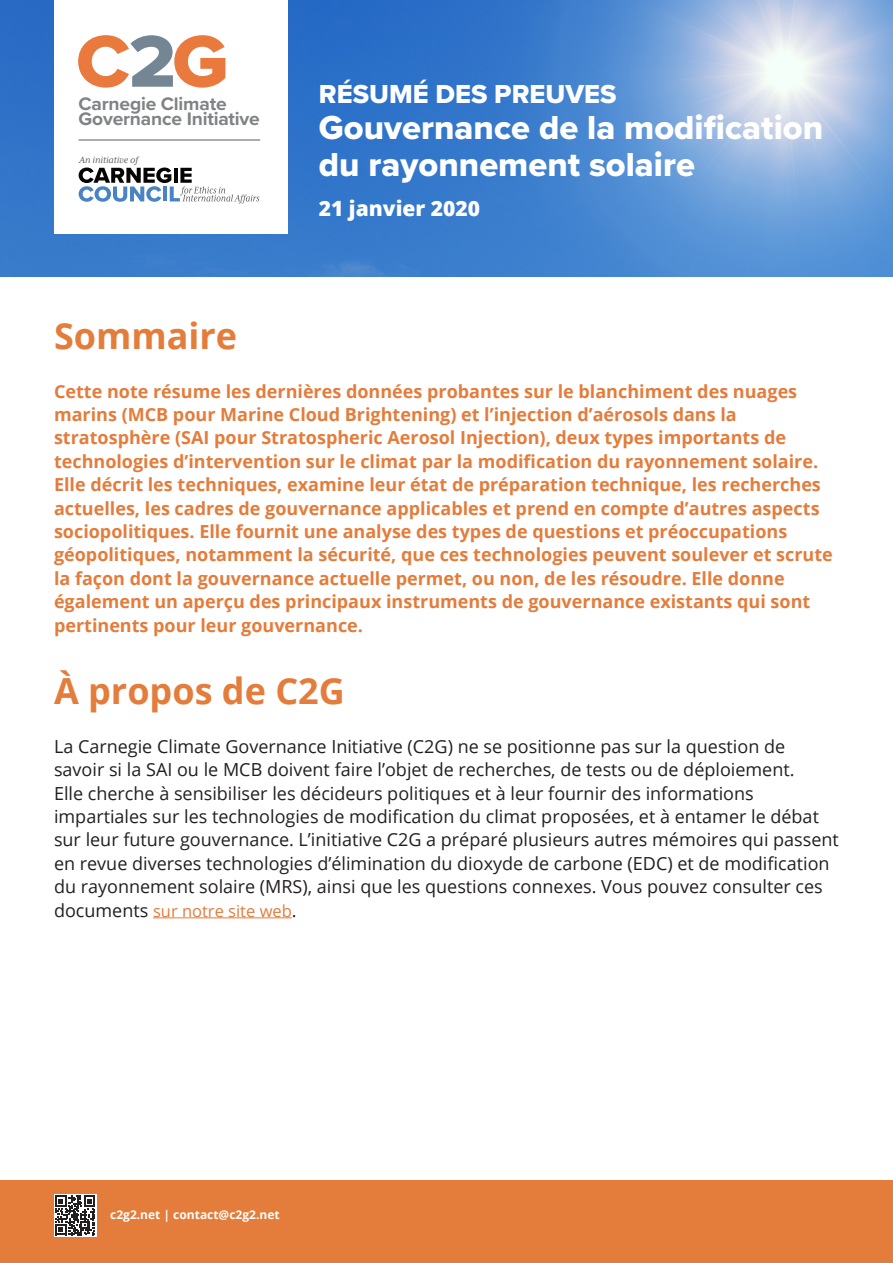
<style>
.page{position:relative;width:893px;height:1263px;background:#fff}
.page>*{position:absolute;margin:0;border:0;box-sizing:border-box;transform-origin:0 0}
.t1{font:700 36px "Open Sans";color:#e47c3b}
.t2{font:34.5px/37.5px "Proxima Nova Extrabld";color:#fff}
.t3{font:27px "Proxima Nova Extrabld";color:#fff}
.t4{font:800 21px "Open Sans";color:#fff}
.t5{font:700 18.75px/15.3px "Proxima Nova";letter-spacing:-.01em;color:#808385}
.t6{font:700 18px/23.4px "Open Sans";color:#e47c3b}
.t7{font:18px/23.4px "Open Sans";color:#231f20}
.t8{font:16.5px "Open Sans";color:#e47c3b}
.t9{font:700 12px "Open Sans";color:#fff}
.t10{font:italic 10.5px "Mrs Eaves XL Serif OT";color:#595a5c}
.s1{font-size:18px;color:#231f20}
</style>
<div class="page">
<img style="left:0;top:0;width:893px;height:276px">
<div style="left:54px;top:0;width:234px;height:233px;background:#fff"></div>
<svg style="left:78px;top:35px;width:147px;height:53px"></svg>
<svg style="left:79px;top:168px;width:180px;height:36px"></svg>
<hr style="left:79px;top:139px;width:181px;height:2px;background:#808385">
<hr style="left:153px;top:917px;width:139px;height:1px;background:#e47c3b">
<div style="left:0;top:1180px;width:893px;height:83px;background:#e47c3b"></div>
<div style="left:54px;top:1194px;width:42px;height:42px;background:#fff"></div>
<svg style="left:55px;top:1195px;width:40px;height:40px"></svg>
<p class="t5" style="left:79px;top:96px;width:183px">Carnegie Climate<br>Governance Initiative</p>
<p class="t10" style="left:79px;top:154px;width:61px">An initiative of</p>
<p class="t3" style="left:319px;top:74px;width:299px">RÉSUMÉ DES PREUVES</p>
<p class="t2" style="left:319px;top:108px;width:506px">Gouvernance de la modification du rayonnement solaire</p>
<p class="t4" style="left:319px;top:192px;width:163px">21 janvier 2020</p>
<p class="t1" style="left:54px;top:310px;width:185px">Sommaire</p>
<p class="t6" style="left:54px;top:379px;width:780px">Cette note résume les dernières données probantes sur le blanchiment des nuages marins (MCB pour Marine Cloud Brightening) et l’injection d’aérosols dans la stratosphère (SAI pour Stratospheric Aerosol Injection), deux types importants de technologies d’intervention sur le climat par la modification du rayonnement solaire.<br>Elle décrit les techniques, examine leur état de préparation technique, les recherches actuelles, les cadres de gouvernance applicables et prend en compte d’autres aspects sociopolitiques. Elle fournit une analyse des types de questions et préoccupations géopolitiques, notamment la sécurité, que ces technologies peuvent soulever et scrute la façon dont la gouvernance actuelle permet, ou non, de les résoudre. Elle donne également un aperçu des principaux instruments de gouvernance existants qui sont pertinents pour leur gouvernance.</p>
<p class="t1" style="left:54px;top:665px;width:292px">À propos de C2G</p>
<p class="t7" style="left:54px;top:734px;width:786px">La Carnegie Climate Governance Initiative (C2G) ne se positionne pas sur la question de savoir si la SAI ou le MCB doivent faire l’objet de recherches, de tests ou de déploiement.<br>Elle cherche à sensibiliser les décideurs politiques et à leur fournir des informations impartiales sur les technologies de modification du climat proposées, et à entamer le débat sur leur future gouvernance. L’initiative C2G a préparé plusieurs autres mémoires qui passent en revue diverses technologies d’élimination du dioxyde de carbone (EDC) et de modification du rayonnement solaire (MRS), ainsi que les questions connexes. Vous pouvez consulter ces</p>
<p class="t8" style="left:54px;top:899px;width:244px"><span class="s1">documents</span> sur notre site web<span class="s1">.</span></p>
<p class="t9" style="left:110px;top:1206px;width:171px">c2g2.net | contact@c2g2.net</p>
</div>
